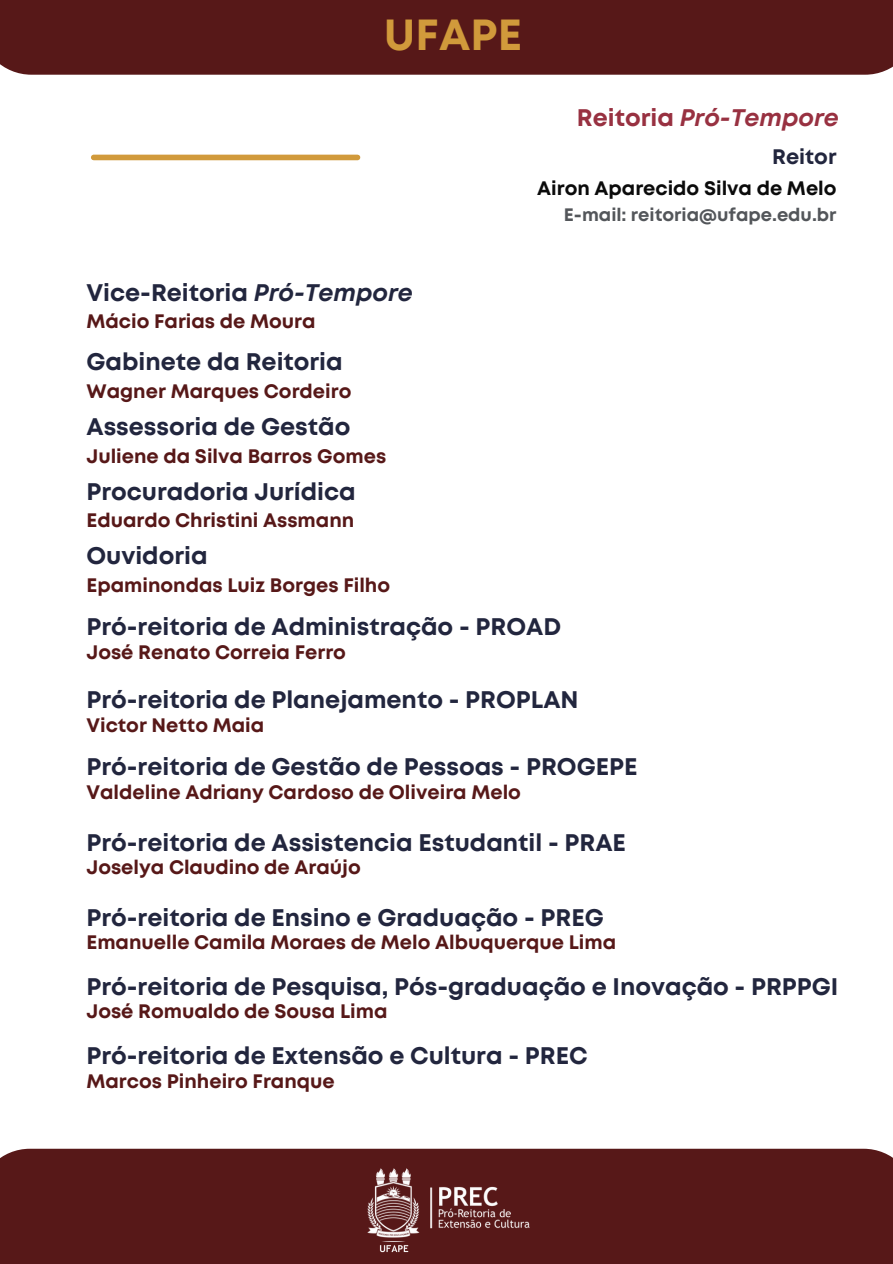
<style>
.page{position:relative;width:893px;height:1264px;background:#fff}
.page>*{position:absolute;margin:0;border:0;box-sizing:border-box;transform-origin:0 0}
.t1{font:700 43.5px "Mont";letter-spacing:.005em;color:#d19a3b}
.t2{font:700 24px "Mont";color:#22263e}
.t3{font:italic 700 24px "Mont";color:#983141}
.t4{font:700 21px "Mont";color:#22263e}
.t5{font:700 19.5px "Mont";color:#571818}
.t6{font:700 19.5px "Mont";color:#0b0b0b}
.t7{font:700 18px "Mont";color:#53565a}
.s1{font-style:normal}
.s2{font-style:italic}
</style>
<div class="page">
<div style="left:0;top:0;width:892px;height:75px;background:#571818"></div>
<div style="left:94px;top:155px;width:263px;height:5px;background:#d19a3b"></div>
<div style="left:0;top:1148px;width:892px;height:115px;background:#571818"></div>
<img style="left:367px;top:1168px;width:163px;height:70px">
<img style="left:379px;top:1241px;width:30px;height:12px">
<p class="t1" style="left:384px;top:19px;width:140px">UFAPE</p>
<p class="t3" style="left:577px;top:109px;width:263px"><span class="s1">Reitoria</span> Pró-Tempore</p>
<p class="t4" style="left:772px;top:149px;width:66px">Reitor</p>
<p class="t6" style="left:537px;top:181px;width:301px">Airon Aparecido Silva de Melo</p>
<p class="t7" style="left:564px;top:208px;width:274px">E-mail: reitoria@ufape.edu.br</p>
<p class="t2" style="left:86px;top:283px;width:328px">Vice-Reitoria <span class="s2">Pró-Tempore</span></p>
<p class="t5" style="left:86px;top:314px;width:231px">Mácio Farias de Moura</p>
<p class="t2" style="left:86px;top:353px;width:258px">Gabinete da Reitoria</p>
<p class="t5" style="left:86px;top:384px;width:266px">Wagner Marques Cordeiro</p>
<p class="t2" style="left:86px;top:417px;width:265px">Assessoria de Gestão</p>
<p class="t5" style="left:86px;top:449px;width:301px">Juliene da Silva Barros Gomes</p>
<p class="t2" style="left:86px;top:483px;width:271px">Procuradoria Jurídica</p>
<p class="t5" style="left:86px;top:513px;width:269px">Eduardo Christini Assmann</p>
<p class="t2" style="left:86px;top:546px;width:123px">Ouvidoria</p>
<p class="t5" style="left:86px;top:578px;width:305px">Epaminondas Luiz Borges Filho</p>
<p class="t2" style="left:86px;top:617px;width:476px">Pró-reitoria de Administração - PROAD</p>
<p class="t5" style="left:86px;top:645px;width:261px">José Renato Correia Ferro</p>
<p class="t2" style="left:86px;top:690px;width:493px">Pró-reitoria de Planejamento - PROPLAN</p>
<p class="t5" style="left:86px;top:717px;width:179px">Victor Netto Maia</p>
<p class="t2" style="left:86px;top:757px;width:552px">Pró-reitoria de Gestão de Pessoas - PROGEPE</p>
<p class="t5" style="left:86px;top:785px;width:436px">Valdeline Adriany Cardoso de Oliveira Melo</p>
<p class="t2" style="left:86px;top:834px;width:541px">Pró-reitoria de Assistencia Estudantil - PRAE</p>
<p class="t5" style="left:86px;top:860px;width:276px">Joselya Claudino de Araújo</p>
<p class="t2" style="left:86px;top:908px;width:519px">Pró-reitoria de Ensino e Graduação - PREG</p>
<p class="t5" style="left:86px;top:935px;width:531px">Emanuelle Camila Moraes de Melo Albuquerque Lima</p>
<p class="t2" style="left:86px;top:978px;width:753px">Pró-reitoria de Pesquisa, Pós-graduação e Inovação - PRPPGI</p>
<p class="t5" style="left:86px;top:1003px;width:302px">José Romualdo de Sousa Lima</p>
<p class="t2" style="left:86px;top:1046px;width:502px">Pró-reitoria de Extensão e Cultura - PREC</p>
<p class="t5" style="left:86px;top:1073px;width:250px">Marcos Pinheiro Franque</p>
</div>
